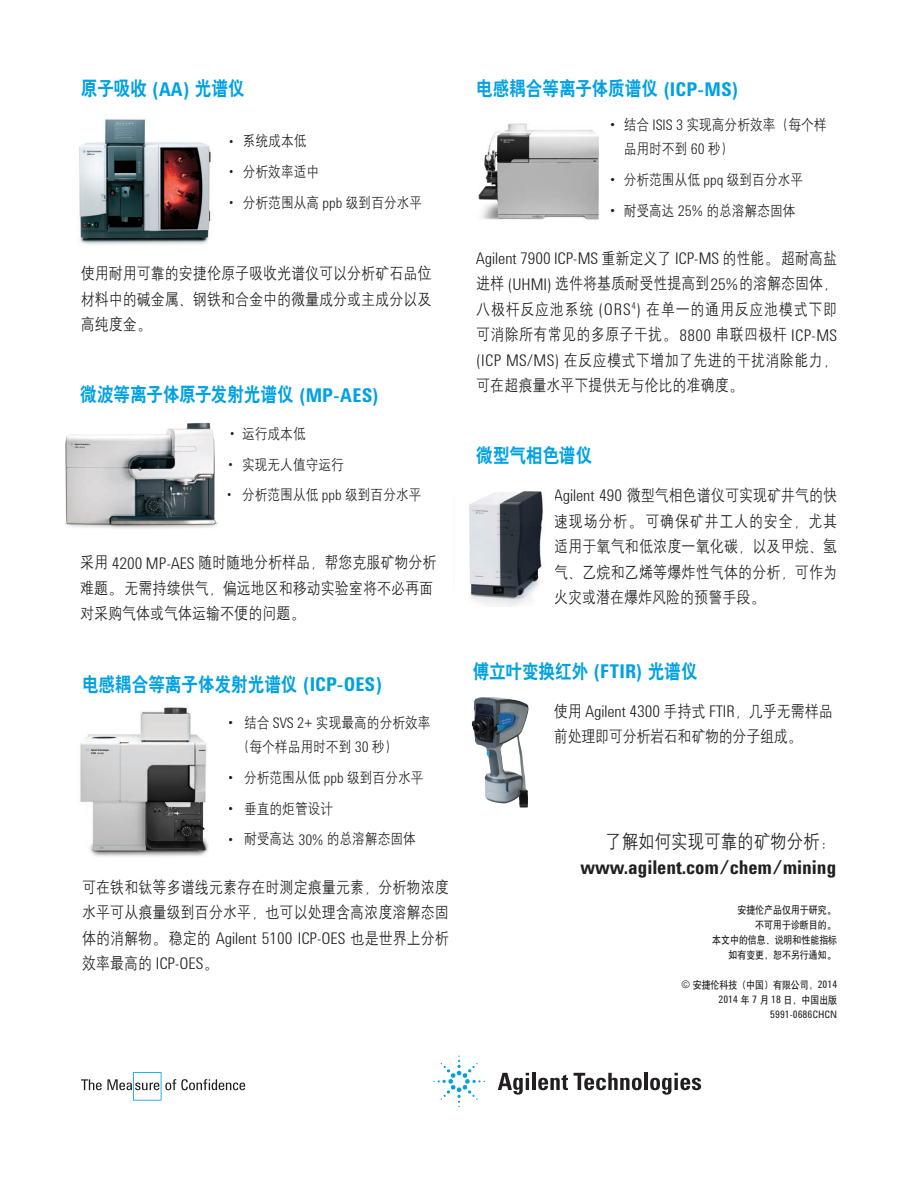
<style>
.page{position:relative;width:918px;height:1188px;background:#fff}
.page>*{position:absolute;margin:0;border:0;box-sizing:border-box;transform-origin:0 0}
.t1{font:19.5px "H Yb 2 gj";color:#00a1e3;scale:.85 1}
.t2{font:700 19.5px "Agilent Condensed CFF";letter-spacing:-.005em;color:#231f20}
.t3{font:19.5px "H Yg 2 gj";letter-spacing:-.005em;color:#231f20;scale:.85 1}
.t4{font:16.5px/25.5px "H Yg 2 gj";color:#231f20;text-align:justify;scale:.85 1}
.t5{font:300 16.5px/25.5px "Agilent Condensed CFF";color:#231f20}
.t6{font:16.5px "H Yg 2 gj";letter-spacing:-.02em;color:#231f20;scale:.85 1}
.t7{font:15px/24px "H Yg 2 gj";color:#231f20;scale:.85 1}
.t8{font:10.5px/15px "H Yb 1 gj";color:#231f20;text-align:right;scale:.85 1}
.t9{font:10.5px "Agilent Condensed CFF";color:#231f20}
.s1{font-family:"Agilent Condensed CFF";font-weight:700}
.s2{font-family:"Agilent Condensed CFF";font-weight:300}
.s3{font-family:"H Yg 2 gj";font-weight:400}
.s4{font-family:"Agilent Condensed CFF"}
</style>
<div class="page">
<img style="left:80px;top:707px;width:129px;height:150px">
<img style="left:79px;top:118px;width:133px;height:127px">
<img style="left:64px;top:423px;width:154px;height:106px">
<img style="left:469px;top:490px;width:74px;height:116px">
<img style="left:472px;top:697px;width:56px;height:111px">
<img style="left:478px;top:123px;width:121px;height:97px">
<svg style="left:81px;top:1072px;width:164px;height:29px"></svg>
<svg style="left:498px;top:1073px;width:31px;height:22px"></svg>
<hr style="left:532px;top:1073px;width:4px;height:17px;background:#231f20">
<svg style="left:538px;top:1075px;width:30px;height:15px"></svg>
<svg style="left:574px;top:1073px;width:68px;height:17px"></svg>
<hr style="left:644px;top:1073px;width:4px;height:17px;background:#231f20">
<svg style="left:650px;top:1073px;width:51px;height:22px"></svg>
<svg style="left:433px;top:1056px;width:52px;height:51px"></svg>
<p class="t1" style="left:81px;top:79px;width:194px">原子吸收 <span class="s1">(AA)</span> 光谱仪</p>
<p class="t7" style="left:229px;top:129px;width:92px"><span class="s2">•</span> 系统成本低</p>
<p class="t7" style="left:229px;top:160px;width:107px"><span class="s2">•</span> 分析效率适中</p>
<p class="t7" style="left:229px;top:190px;width:229px"><span class="s2">•</span> 分析范围从高 <span class="s2">ppb</span> 级到百分水平</p>
<p class="t4" style="left:81px;top:260px;width:414px">使用耐用可靠的安捷伦原子吸收光谱仪可以分析矿石品位材料中的碱金属、钢铁和合金中的微量成分或主成分以及高纯度金。</p>
<p class="t1" style="left:80px;top:385px;width:353px">微波等离子体原子发射光谱仪 <span class="s1">(MP-AES)</span></p>
<p class="t7" style="left:230px;top:421px;width:91px"><span class="s2">•</span> 运行成本低</p>
<p class="t7" style="left:229px;top:452px;width:137px"><span class="s2">•</span> 实现无人值守运行</p>
<p class="t7" style="left:227px;top:483px;width:230px"><span class="s2">•</span> 分析范围从低 <span class="s2">ppb</span> 级到百分水平</p>
<p class="t4" style="left:80px;top:550px;width:421px;text-align:left">采用 <span class="s2">4200 MP-AES</span> 随时随地分析样品，帮您克服矿物分析难题。无需持续供气，偏远地区和移动实验室将不必再面对采购气体或气体运输不便的问题。</p>
<p class="t1" style="left:82px;top:674px;width:355px">电感耦合等离子体发射光谱仪 <span class="s1">(ICP-OES)</span></p>
<p class="t7" style="left:237px;top:711px;width:230px;text-indent:-8px"><span class="s2">•</span> 结合 <span class="s2">SVS 2+</span> 实现最高的分析效率（每个样品用时不到 <span class="s2">30</span> 秒）</p>
<p class="t7" style="left:228px;top:765px;width:231px"><span class="s2">•</span> 分析范围从低 <span class="s2">ppb</span> 级到百分水平</p>
<p class="t7" style="left:228px;top:796px;width:125px"><span class="s2">•</span> 垂直的炬管设计</p>
<p class="t7" style="left:228px;top:827px;width:222px"><span class="s2">•</span> 耐受高达 <span class="s2">30%</span> 的总溶解态固体</p>
<p class="t4" style="left:82px;top:874px;width:433px">可在铁和钛等多谱线元素存在时测定痕量元素，分析物浓度水平可从痕量级到百分水平，也可以处理含高浓度溶解态固</p>
<p class="t5" style="left:82px;top:924px;width:368px"><span class="s3">体的消解物。稳定的</span> Agilent 5100 ICP-OES <span class="s3">也是世界上分析效率最高的</span> ICP-OES<span class="s3">。</span></p>
<p class="t1" style="left:476px;top:79px;width:310px">电感耦合等离子体质谱仪 <span class="s1">(ICP-MS)</span></p>
<p class="t7" style="left:624px;top:113px;width:240px;text-indent:-14px"><span class="s2">•</span> 结合 <span class="s2">ISIS 3</span> 实现高分析效率（每个样品用时不到 <span class="s2">60</span> 秒）</p>
<p class="t7" style="left:610px;top:168px;width:229px"><span class="s2">•</span> 分析范围从低 <span class="s2">ppq</span> 级到百分水平</p>
<p class="t7" style="left:610px;top:198px;width:220px"><span class="s2">•</span> 耐受高达 <span class="s2">25%</span> 的总溶解态固体</p>
<p class="t5" style="left:476px;top:244px;width:362px">Agilent 7900 ICP-MS <span class="s3">重新定义了</span> ICP-MS <span class="s3">的性能。超耐高盐</span></p>
<p class="t4" style="left:476px;top:271px;width:426px">进样 <span class="s2">(UHMI)</span> 选件将基质耐受性提高到 <span class="s2">25%</span> 的溶解态固体，八极杆反应池系统 <span class="s2">(ORS</span><sup>4</sup><span class="s2">)</span> 在单一的通用反应池模式下即可消除所有常见的多原子干扰。<span class="s2">8800</span> 串联四极杆 <span class="s2">ICP-MS (ICP MS/MS)</span> 在反应模式下增加了先进的干扰消除能力，可在超痕量水平下提供无与伦比的准确度。</p>
<p class="t1" style="left:476px;top:446px;width:138px">微型气相色谱仪</p>
<p class="t4" style="left:554px;top:482px;width:335px"><span class="s2">Agilent 490</span> 微型气相色谱仪可实现矿井气的快速现场分析。可确保矿井工人的安全，尤其适用于氧气和低浓度一氧化碳，以及甲烷、氢气、乙烷和乙烯等爆炸性气体的分析，可作为火灾或潜在爆炸风险的预警手段。</p>
<p class="t1" style="left:473px;top:661px;width:266px">傅立叶变换红外 <span class="s1">(FTIR)</span> 光谱仪</p>
<p class="t5" style="left:554px;top:697px;width:281px"><span class="s3">使用</span> Agilent 4300 <span class="s3">手持式</span> FTIR<span class="s3">，几乎无需样品</span></p>
<p class="t6" style="left:554px;top:728px;width:296px">前处理即可分析岩石和矿物的分子组成。</p>
<p class="t3" style="left:605px;top:832px;width:273px">了解如何实现可靠的矿物分析：</p>
<p class="t2" style="left:581px;top:853px;width:257px">www.agilent.com/chem/mining</p>
<p class="t8" style="left:712px;top:902px;width:148px">安捷伦产品仅用于研究。<br>不可用于诊断目的。<br>本文中的信息、说明和性能指标如有变更，恕不另行通知。</p>
<p class="t8" style="left:682px;top:977px;width:185px"><span class="s4">©</span> 安捷伦科技（中国）有限公司，<span class="s4">2014<br>2014</span> 年 <span class="s4">7</span> 月 <span class="s4">18</span> 日，中国出版</p>
<p class="t9" style="left:770px;top:1007px;width:68px">5991-0686CHCN</p>
</div>
